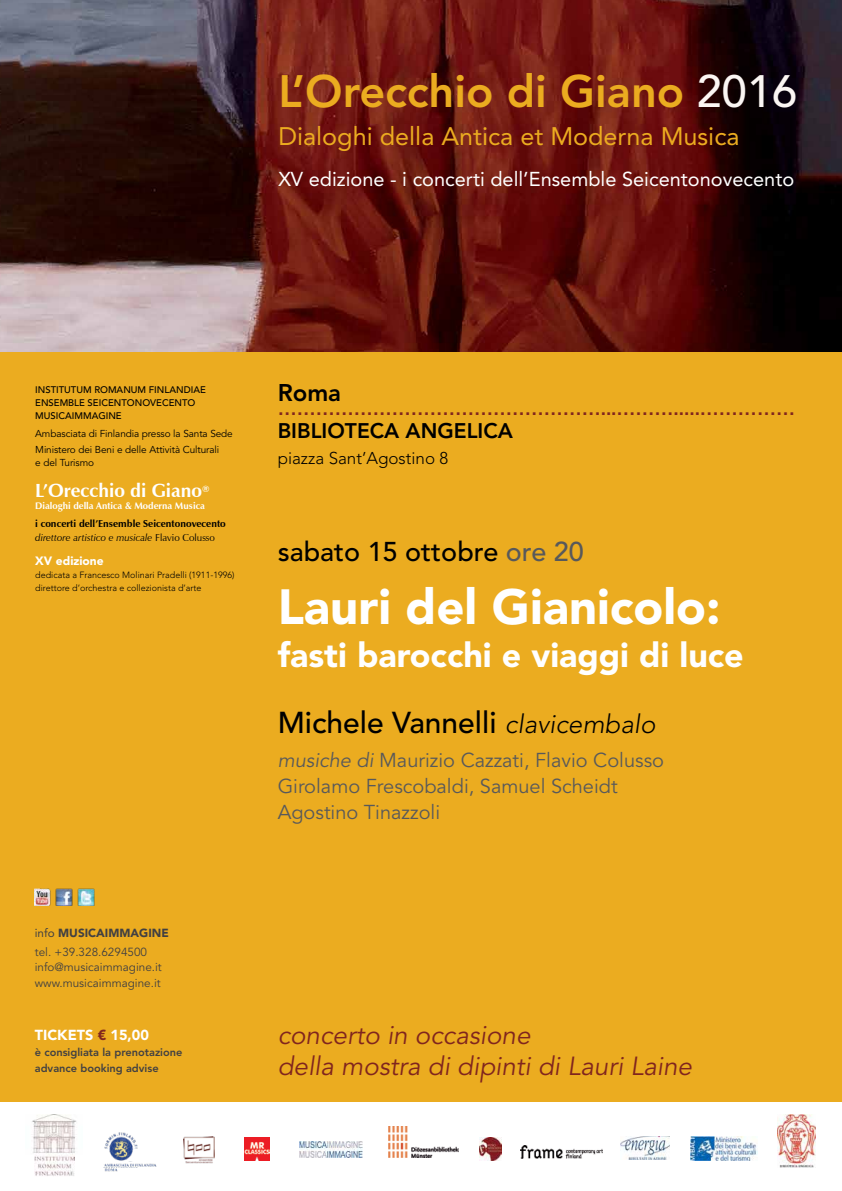
<style>
.page{position:relative;width:842px;height:1191px;background:#fff}
.page>*{position:absolute;margin:0;border:0;box-sizing:border-box;transform-origin:0 0}
.t1{font:900 49px "Avenir LT Std";color:#fff}
.t2{font:800 45px "Avenir LT Std";color:#ebac20}
.t3{font:900 34px "Avenir LT Std";color:#fff}
.t4{font:500 30px "Avenir LT Std";color:#000}
.t5{font:500 27px "Avenir LT Std";color:#000}
.t6{font:italic 26px/31.3px "Avenir LT Std";color:#80251e}
.t7{font:25.2px "Avenir LT Std";color:#ebac20}
.t8{font:800 24px "Avenir LT Std";color:#000}
.t9{font:800 21px "Avenir LT Std";color:#000}
.t10{font:20px/26px "Avenir LT Std";color:#58595b}
.t11{font:20px "Avenir LT Std";color:#fff}
.t12{font:700 19px "Arial";color:#80251e}
.t13{font:700 19px "Zapf Humanist 601 BT";color:#fff}
.t14{font:300 17px "Avenir LT Std";color:#000}
.t15{font:900 14.5px "Avenir LT Std";color:#fff}
.t16{font:900 12px "Avenir LT Std";color:#fff}
.t17{font:11.7px/18.6px "Avenir LT Std";color:#414042}
.t18{font:800 11px/16.1px "Avenir LT Std";color:#414042}
.t19{font:10px/15.8px "Avenir LT Std";letter-spacing:-.01em;color:#000}
.t20{font:700 10px/14.7px "Zapf Humanist 601 BT";color:#000}
.t21{font:500 9.5px/13px "Avenir LT Std";color:#000}
.t22{font:700 9.5px "Zapf Humanist 601 BT";color:#fff}
.t23{font:300 9px/13px "Avenir LT Std";color:#000}
.s1{font-weight:500;color:#fbf6f3}
.s2{font-weight:400;font-style:italic}
.s3{font-weight:400}
.s4{font-style:inherit}
.s5{font-weight:900}
.s6{color:#80251e}
.s7{color:#58595b}
.s8{font-weight:300;font-style:italic;font-size:26px}
.s9{font-style:italic}
</style>
<div class="page">
<div style="left:0;top:122px;width:842px;height:979px;background:#ebac20"></div>
<img style="left:0;top:0;width:842px;height:351px">
<img style="left:244px;top:1137px;width:25px;height:23px">
<img style="left:183px;top:1136px;width:31px;height:27px">
<img style="left:300px;top:1141px;width:63px;height:16px">
<img style="left:389px;top:1126px;width:69px;height:31px">
<img style="left:479px;top:1137px;width:22px;height:23px">
<img style="left:35px;top:889px;width:59px;height:16px">
<img style="left:32px;top:1114px;width:45px;height:39px">
<img style="left:34px;top:1153px;width:40px;height:23px">
<img style="left:620px;top:1136px;width:50px;height:23px">
<img style="left:104px;top:1132px;width:34px;height:29px">
<img style="left:104px;top:1161px;width:52px;height:5px">
<img style="left:103px;top:1167px;width:35px;height:4px">
<img style="left:520px;top:1145px;width:83px;height:13px">
<img style="left:777px;top:1114px;width:38px;height:53px">
<img style="left:690px;top:1136px;width:67px;height:24px">
<h2 class="t2" style="left:278px;top:65px;width:520px">L’Orecchio di Giano <span class="s1">2016</span></h2>
<p class="t7" style="left:278px;top:122px;width:463px">Dialoghi della Antica et Moderna Musica</p>
<p class="t11" style="left:278px;top:168px;width:517px">XV edizione - i concerti dell’Ensemble Seicentonovecento</p>
<p class="t21" style="left:35px;top:383px;width:172px">INSTITUTUM ROMANUM FINLANDIAE<br>ENSEMBLE SEICENTONOVECENTO<br>MUSICAIMMAGINE</p>
<p class="t19" style="left:35px;top:426px;width:199px">Ambasciata di Finlandia presso la Santa Sede<br>Ministero dei Beni e delle Attività Culturali</p>
<p class="t19" style="left:35px;top:455px;width:60px">e del Turismo</p>
<p class="t13" style="left:35px;top:479px;width:176px">L’Orecchio di Giano<sup>®</sup></p>
<p class="t22" style="left:35px;top:500px;width:171px">Dialoghi della Antica &amp; Moderna Musica</p>
<p class="t20" style="left:35px;top:516px;width:192px">i concerti dell’Ensemble Seicentonovecento <span class="s2">direttore artistico e musicale</span> <span class="s3">Flavio Colusso</span></p>
<p class="t16" style="left:35px;top:553px;width:70px">XV edizione</p>
<p class="t23" style="left:35px;top:568px;width:201px">dedicata a Francesco Molinari Pradelli (1911-1996) direttore d’orchestra e collezionista d’arte</p>
<p class="t17" style="left:35px;top:924px;width:135px"><span class="s4">info</span> <span class="s5">MUSICAIMMAGINE </span>tel. +39.328.6294500</p>
<p class="t17" style="left:35px;top:960px;width:129px;line-height:15.2px">info@musicaimmagine.it www.musicaimmagine.it</p>
<p class="t15" style="left:35px;top:1026px;width:116px">TICKETS <span class="s6">€</span> 15,00</p>
<p class="t18" style="left:35px;top:1044px;width:149px">è consigliata la prenotazione advance booking advise</p>
<p class="t8" style="left:278px;top:379px;width:65px">Roma</p>
<p class="t12" style="left:278px;top:394px;width:519px">……………………………………………...……….....……………</p>
<p class="t9" style="left:278px;top:418px;width:237px">BIBLIOTECA ANGELICA</p>
<p class="t14" style="left:278px;top:448px;width:172px">piazza Sant’Agostino 8</p>
<h3 class="t5" style="left:278px;top:536px;width:308px">sabato 15 ottobre <span class="s7">ore 20</span></h3>
<h1 class="t1" style="left:278px;top:577px;width:444px">Lauri del Gianicolo:</h1>
<h3 class="t3" style="left:278px;top:635px;width:468px">fasti barocchi e viaggi di luce</h3>
<h3 class="t4" style="left:278px;top:705px;width:379px">Michele Vannelli <span class="s8">clavicembalo</span></h3>
<p class="t10" style="left:278px;top:747px;width:388px"><span class="s9">musiche di</span> Maurizio Cazzati, Flavio Colusso<br>Girolamo Frescobaldi, Samuel Scheidt<br>Agostino Tinazzoli</p>
<h3 class="t6" style="left:278px;top:1019px;width:416px">concerto in occasione<br>della mostra di dipinti di Lauri Laine</h3>
</div>
